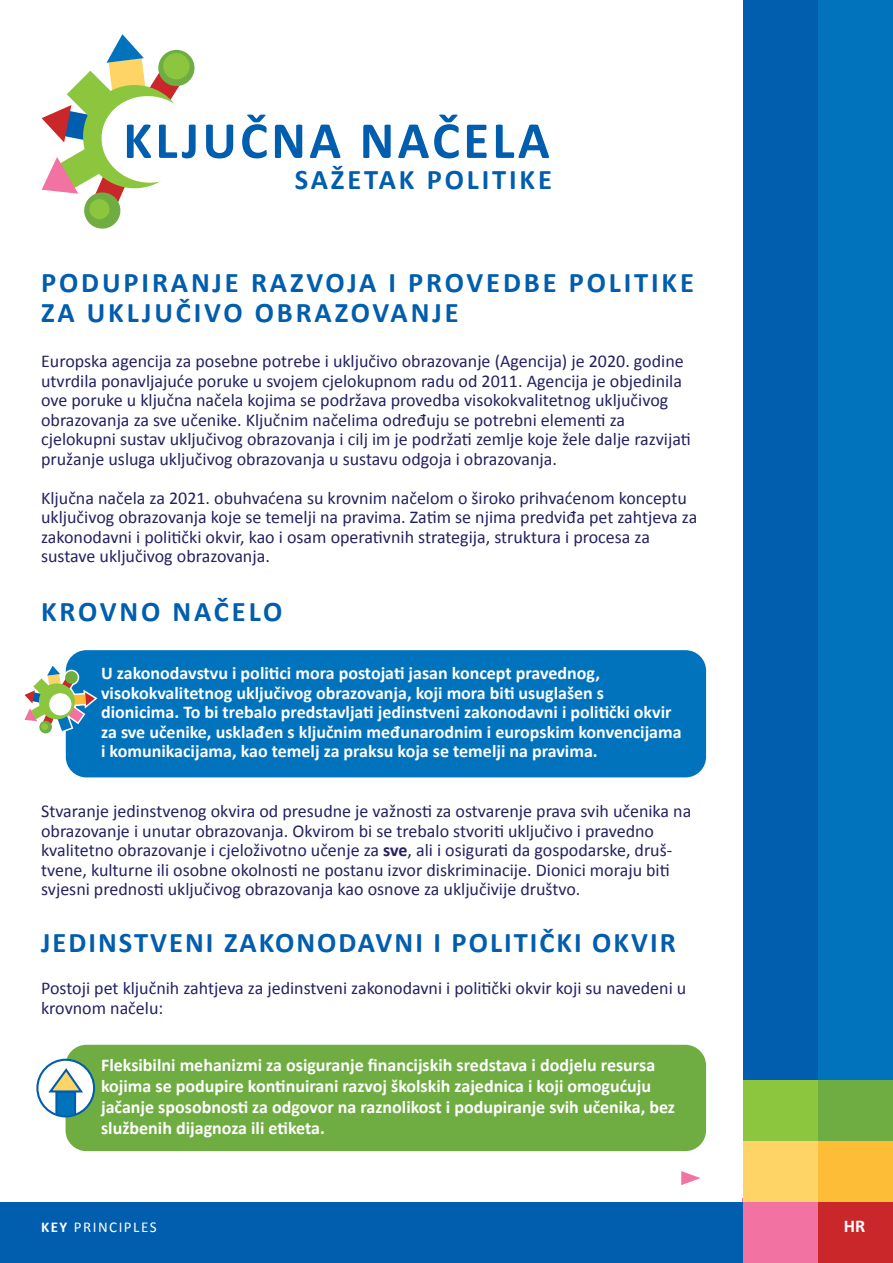
<style>
.page{position:relative;width:893px;height:1263px;background:#fff}
.page>*{position:absolute;margin:0;border:0;box-sizing:border-box;transform-origin:0 0}
.t1{font:700 52.5px "Calibri";letter-spacing:.065em;color:#015dad}
.t2{font:700 28.5px/30px "Calibri";letter-spacing:.1em;color:#015dad}
.t3{font:700 28.5px "Calibri";letter-spacing:.07em;color:#015dad}
.t4{font:18px/19.5px "Calibri";color:#252161}
.t5{font:700 18px/19.5px "Calibri";color:#fff}
.t6{font:15px "Calibri";letter-spacing:.1em;color:#fff}
.s1{font-weight:700}
</style>
<div class="page">
<div style="left:742px;top:1199px;width:76px;height:64px;background:#f273a1"></div>
<div style="left:817px;top:0;width:76px;height:1109px;background:#0073bc"></div>
<div style="left:66px;top:1045px;width:640px;height:106px;background:#6fad42;border-radius:21px"></div>
<div style="left:66px;top:650px;width:640px;height:127px;background:#0073bc;border-radius:21px"></div>
<div style="left:0;top:1202px;width:742px;height:61px;background:#015dad"></div>
<div style="left:817px;top:1141px;width:76px;height:61px;background:#febd37"></div>
<div style="left:742px;top:1141px;width:75px;height:61px;background:#fed466"></div>
<div style="left:742px;top:0;width:75px;height:1080px;background:#015dad"></div>
<svg style="left:681px;top:1171px;width:19px;height:14px"></svg>
<svg style="left:42px;top:34px;width:153px;height:195px"></svg>
<svg style="left:24px;top:660px;width:74px;height:75px"></svg>
<div style="left:41px;top:723px;width:7px;height:7px;background:#8bc63e;border-radius:50%"></div>
<div style="left:817px;top:1202px;width:76px;height:61px;background:#c9272a"></div>
<div style="left:809px;top:1080px;width:84px;height:61px;background:#6fad42"></div>
<div style="left:742px;top:1080px;width:75px;height:61px;background:#8bc63e"></div>
<svg style="left:38px;top:1060px;width:56px;height:56px"></svg>
<svg style="left:46px;top:1066px;width:38px;height:50px"></svg>
<div style="left:36px;top:1059px;width:59px;height:58px;border:2px solid #015dad;border-radius:50%"></div>
<h1 class="t1" style="left:123px;top:108px;width:428px">KLJUČNA NAČELA</h1>
<h2 class="t2" style="left:295px;top:163px;width:259px">SAŽETAK POLITIKE</h2>
<h2 class="t2" style="left:41px;top:266px;width:654px">PODUPIRANJE RAZVOJA I PROVEDBE POLITIKE<br>ZA UKLJUČIVO OBRAZOVANJE</h2>
<p class="t4" style="left:41px;top:351px;width:651px">Europska agencija za posebne potrebe i uključivo obrazovanje (Agencija) je 2020. godine utvrdila ponavljajuće poruke u svojem cjelokupnom radu od 2011. Agencija je objedinila ove poruke u ključna načela kojima se podržava provedba visokokvalitetnog uključivog obrazovanja za sve učenike. Ključnim načelima određuju se potrebni elementi za cjelokupni sustav uključivog obrazovanja i cilj im je podržati zemlje koje žele dalje razvijati pružanje usluga uključivog obrazovanja u sustavu odgoja i obrazovanja.</p>
<p class="t4" style="left:41px;top:487px;width:658px">Ključna načela za 2021. obuhvaćena su krovnim načelom o široko prihvaćenom konceptu uključivog obrazovanja koje se temelji na pravima. Zatim se njima predviđa pet zahtjeva za zakonodavni i politički okvir, kao i osam operativnih strategija, struktura i procesa za sustave uključivog obrazovanja.</p>
<h2 class="t2" style="left:41px;top:595px;width:243px">KROVNO NAČELO</h2>
<p class="t5" style="left:101px;top:663px;width:582px">U zakonodavstvu i politici mora postojati jasan koncept pravednog, visokokvalitetnog uključivog obrazovanja, koji mora biti usuglašen s dionicima. To bi trebalo predstavljati jedinstveni zakonodavni i politički okvir za sve učenike, usklađen s ključnim međunarodnim i europskim konvencijama i komunikacijama, kao temelj za praksu koja se temelji na pravima.</p>
<p class="t4" style="left:41px;top:801px;width:652px">Stvaranje jedinstvenog okvira od presudne je važnosti za ostvarenje prava svih učenika na obrazovanje i unutar obrazovanja. Okvirom bi se trebalo stvoriti uključivo i pravedno kvalitetno obrazovanje i cjeloživotno učenje za <span class="s1">sve</span>, ali i osigurati da gospodarske, druš&shy;tvene, kulturne ili osobne okolnosti ne postanu izvor diskriminacije. Dionici moraju biti svjesni prednosti uključivog obrazovanja kao osnove za uključivije društvo.</p>
<h2 class="t3" style="left:41px;top:925px;width:636px">JEDINSTVENI ZAKONODAVNI I POLITIČKI OKVIR</h2>
<p class="t4" style="left:41px;top:978px;width:647px">Postoji pet ključnih zahtjeva za jedinstveni zakonodavni i politički okvir koji su navedeni u krovnom načelu:</p>
<p class="t5" style="left:101px;top:1053px;width:575px;line-height:21px">Fleksibilni mehanizmi za osiguranje financijskih sredstava i dodjelu resursa kojima se podupire kontinuirani razvoj školskih zajednica i koji omogućuju jačanje sposobnosti za odgovor na raznolikost i podupiranje svih učenika, bez službenih dijagnoza ili etiketa.</p>
<p class="t6" style="left:41px;top:1218px;width:117px"><span class="s1">KEY</span> PRINCIPLES</p>
<p class="t5" style="left:844px;top:1216px;width:23px">HR</p>
</div>
